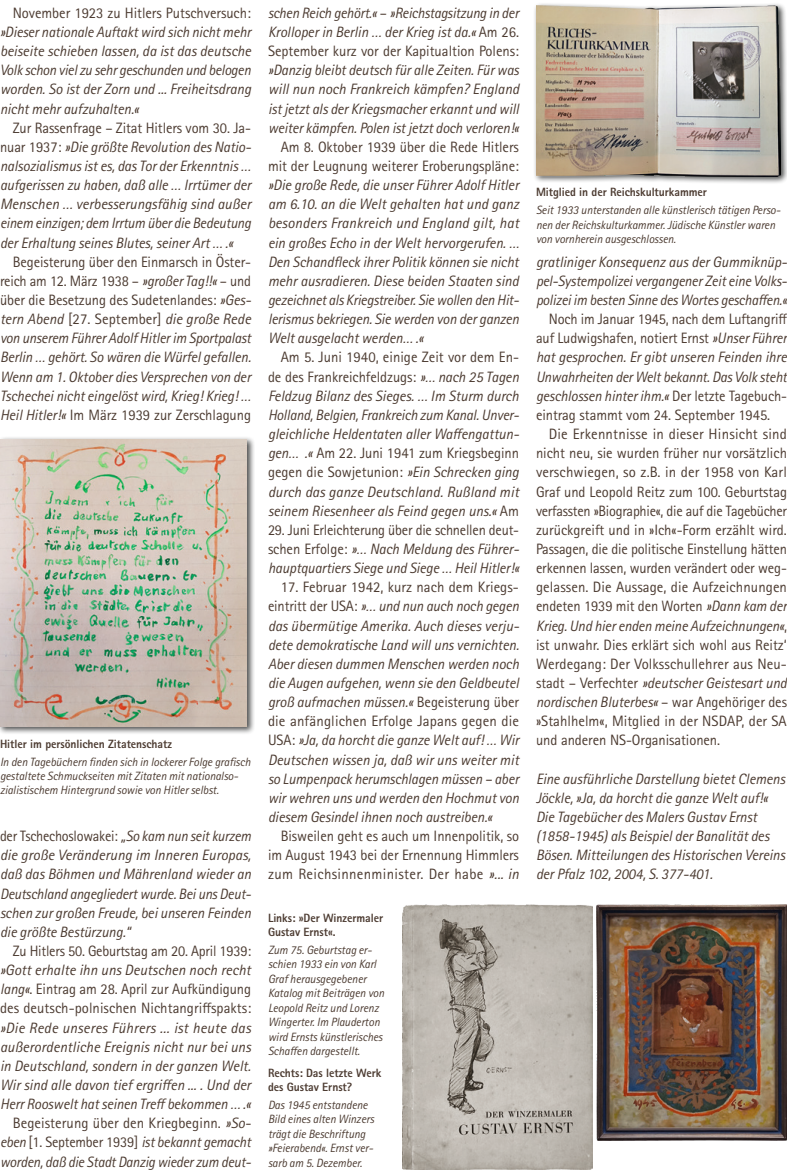
<style>
.page{position:relative;width:787px;height:1170px;background:#fff}
.page>*{position:absolute;margin:0;border:0;box-sizing:border-box;transform-origin:0 0}
.fliesstext_AMTSBLATT{font:italic 15px/19.2px "Rotis Sans Serif Pro";letter-spacing:-.005em;color:#4c3b31;text-align:justify}
.fliesstext_AMTSBLATT-2{font:italic 15px/19.2px "Rotis Sans Serif Pro";letter-spacing:-.005em;color:#4c3b31;text-align:justify;scale:.96 1}
.fliesstext_AMTSBLATT-3{font:15px/19.2px "Rotis Sans Serif Pro";letter-spacing:-.005em;color:#4c3b31;text-align:justify}
.fliesstext_AMTSBLATT-4{font:italic 15px/19.2px "Rotis Sans Serif Pro";letter-spacing:-.005em;color:#4c3b31;text-align:justify;scale:.95 1}
.fliesstext_AMTSBLATT-5{font:15px/19.2px "Rotis Sans Serif Pro";letter-spacing:-.005em;color:#4c3b31;text-align:justify;scale:.96 1}
.beschriftung_AMTSBLA{font:italic 12px/14.4px "Rotis Sans Serif Pro";letter-spacing:-.005em;color:#4c3b31}
.beschriftung_fett_AM{font:800 12px/14.4px "Rotis Sans Serif Pro";letter-spacing:-.005em;color:#4c3b31}
.s1{font-style:normal}
.s2{font-style:italic}
</style>
<div class="page">
<div style="left:0;top:436px;width:255px;height:298px;background:#131413;opacity:.75"></div>
<img style="left:0;top:439px;width:247px;height:287px">
<div style="left:533px;top:3px;width:254px;height:182px;background:#131413;opacity:.75"></div>
<img style="left:536px;top:5px;width:244px;height:171px">
<img style="left:402px;top:904px;width:190px;height:265px">
<img style="left:596px;top:904px;width:191px;height:235px">
<p class="fliesstext_AMTSBLATT-2" style="left:0;top:3px;width:263px;text-indent:13px"><span class="s1">November 1923 zu Hitlers Putschversuch: </span>»Dieser nationale Auftakt wird sich nicht mehr beiseite schieben lassen, da ist das deutsche Volk schon viel zu sehr geschunden und belogen worden. So ist der Zorn und ... Freiheitsdrang nicht mehr aufzuhalten.«</p>
<p class="fliesstext_AMTSBLATT" style="left:0;top:118px;width:252px;text-indent:13px"><span class="s1">Zur Rassenfrage – Zitat Hitlers vom 30. Ja&shy;nuar 1937:</span> »Die größte Revolution des Natio&shy;nalsozialismus ist es, das Tor der Erkenntnis … aufgerissen zu haben, daß alle … Irrtümer der Menschen … verbesserungsfähig sind außer einem einzigen; dem Irrtum über die Bedeutung der Erhaltung seines Blutes, seiner Art … .«</p>
<p class="fliesstext_AMTSBLATT-2" style="left:0;top:252px;width:263px;text-indent:13px"><span class="s1">Begeisterung über den Einmarsch in Öster&shy;reich am 12. März 1938 –</span> »großer Tag!!« <span class="s1">– und über die Besetzung des Sudetenlandes:</span> »Ges&shy;tern Abend <span class="s1">[27. September]</span> die große Rede von unserem Führer Adolf Hitler im Sportpalast Berlin … gehört. So wären die Würfel gefallen.<br>Wenn am 1. Oktober dies Versprechen von der Tschechei nicht eingelöst wird, Krieg! Krieg! … Heil Hitler!« <span class="s1">Im März 1939 zur Zerschlagung</span></p>
<p class="beschriftung_fett_AM" style="left:0;top:736px;width:173px">Hitler im persönlichen Zitatenschatz</p>
<p class="beschriftung_AMTSBLA" style="left:0;top:754px;width:252px">In den Tagebüchern finden sich in lockerer Folge grafisch gestaltete Schmuckseiten mit Zitaten mit nationalso&shy;zialistischem Hintergrund sowie von Hitler selbst.</p>
<p class="fliesstext_AMTSBLATT-4" style="left:0;top:826px;width:266px"><span class="s1">der Tschechoslowakei:</span> „So kam nun seit kurzem die große Veränderung im Inneren Europas, daß das Böhmen und Mährenland wieder an Deutschland angegliedert wurde. Bei uns Deut&shy;schen zur großen Freude, bei unseren Feinden die größte Bestürzung.“</p>
<p class="fliesstext_AMTSBLATT" style="left:0;top:941px;width:253px;text-indent:13px"><span class="s1">Zu Hitlers 50. Geburtstag am 20. April 1939: </span>»Gott erhalte ihn uns Deutschen noch recht lang«<span class="s1">. Eintrag am 28. April zur Aufkündigung des deutsch-polnischen Nichtangriffspakts: </span>»Die Rede unseres Führers ... ist heute das außerordentliche Ereignis nicht nur bei uns in Deutschland, sondern in der ganzen Welt.<br>Wir sind alle davon tief ergriffen ... . Und der Herr Rooswelt hat seinen Treff bekommen … .«</p>
<p class="fliesstext_AMTSBLATT" style="left:0;top:1113px;width:252px;text-indent:13px"><span class="s1">Begeisterung über den Kriegbeginn.</span> »So&shy;eben <span class="s1">[1. September 1939]</span> ist bekannt gemacht worden, daß die Stadt Danzig wieder zum deut-</p>
<p class="fliesstext_AMTSBLATT-4" style="left:268px;top:3px;width:266px">schen Reich gehört.« <span class="s1">–</span> »Reichstagsitzung in der Krolloper in Berlin … der Krieg ist da.« <span class="s1">Am 26.<br>September kurz vor der Kapitualtion Polens: </span>»Danzig bleibt deutsch für alle Zeiten. Für was will nun noch Frankreich kämpfen? England ist jetzt als der Kriegsmacher erkannt und will weiter kämpfen. Polen ist jetzt doch verloren!«</p>
<p class="fliesstext_AMTSBLATT" style="left:268px;top:137px;width:253px;text-indent:13px"><span class="s1">Am 8. Oktober 1939 über die Rede Hitlers mit der Leugnung weiterer Eroberungspläne: </span>»Die große Rede, die unser Führer Adolf Hitler am 6.10. an die Welt gehalten hat und ganz besonders Frankreich und England gilt, hat ein großes Echo in der Welt hervorgerufen. … Den Schandfleck ihrer Politik können sie nicht mehr ausradieren. Diese beiden Staaten sind gezeichnet als Kriegstreiber. Sie wollen den Hit&shy;lerismus bekriegen. Sie werden von der ganzen Welt ausgelacht werden… .«</p>
<p class="fliesstext_AMTSBLATT" style="left:268px;top:348px;width:252px;text-indent:13px"><span class="s1">Am 5. Juni 1940, einige Zeit vor dem En&shy;de des Frankreichfeldzugs:</span> »… nach 25 Tagen Feldzug Bilanz des Sieges. … Im Sturm durch Holland, Belgien, Frankreich zum Kanal. Unver&shy;gleichliche Heldentaten aller Waffengattun&shy;gen… .« <span class="s1">Am 22. Juni 1941 zum Kriegsbeginn gegen die Sowjetunion:</span> »Ein Schrecken ging durch das ganze Deutschland. Rußland mit seinem Riesenheer als Feind gegen uns.« <span class="s1">Am</span></p>
<p class="fliesstext_AMTSBLATT" style="left:268px;top:520px;width:252px"><span class="s1">29. Juni Erleichterung über die schnellen deut&shy;schen Erfolge:</span> »… Nach Meldung des Führer&shy;hauptquartiers Siege und Siege … Heil Hitler!«</p>
<p class="fliesstext_AMTSBLATT-2" style="left:268px;top:577px;width:263px;text-indent:13px"><span class="s1">17. Februar 1942, kurz nach dem Kriegs&shy;eintritt der USA:</span> »… und nun auch noch gegen das übermütige Amerika. Auch dieses verju&shy;dete demokratische Land will uns vernichten.<br>Aber diesen dummen Menschen werden noch die Augen aufgehen, wenn sie den Geldbeutel groß aufmachen müssen.« <span class="s1">Begeisterung über die anfänglichen Erfolge Japans gegen die USA:</span> »Ja, da horcht die ganze Welt auf! … Wir Deutschen wissen ja, daß wir uns weiter mit so Lumpenpack herumschlagen müssen – aber wir wehren uns und werden den Hochmut von diesem Gesindel ihnen noch austreiben.«</p>
<p class="fliesstext_AMTSBLATT-3" style="left:268px;top:826px;width:252px;text-indent:13px">Bisweilen geht es auch um Innenpolitik, so im August 1943 bei der Ernennung Himmlers zum Reichsinnenminister. Der habe <span class="s2">»... in</span></p>
<p class="beschriftung_fett_AM" style="left:268px;top:910px;width:117px">Links: »Der Winzermaler<br>Gustav Ernst«.</p>
<p class="beschriftung_AMTSBLA" style="left:268px;top:942px;width:118px">Zum 75. Geburtstag er&shy;schien 1933 ein von Karl<br>Graf herausgegebener<br>Katalog mit Beiträgen von<br>Leopold Reitz und Lorenz<br>Wingerter. Im Plauderton wird Ernsts künstlerisches<br>Schaffen dargestellt.</p>
<p class="beschriftung_fett_AM" style="left:268px;top:1064px;width:115px">Rechts: Das letzte Werk des Gustav Ernst?</p>
<p class="beschriftung_AMTSBLA" style="left:268px;top:1097px;width:107px">Das 1945 entstandene<br>Bild eines alten Winzers trägt die Beschriftung »Feierabend«. Ernst ver&shy;sarb am 5. Dezember.</p>
<p class="beschriftung_fett_AM" style="left:536px;top:185px;width:172px">Mitglied in der Reichskulturkammer</p>
<p class="beschriftung_AMTSBLA" style="left:536px;top:203px;width:246px">Seit 1933 unterstanden alle künstlerisch tätigen Perso&shy;nen der Reichskulturkammer. Jüdische Künstler waren von vornherein ausgeschlossen.</p>
<p class="fliesstext_AMTSBLATT" style="left:536px;top:252px;width:252px">gratliniger Konsequenz aus der Gummiknüp&shy;pel-Systempolizei vergangener Zeit eine Volks&shy;polizei im besten Sinne des Wortes geschaffen.«</p>
<p class="fliesstext_AMTSBLATT-5" style="left:536px;top:309px;width:263px;text-indent:13px">Noch im Januar 1945, nach dem Luftangriff auf Ludwigshafen, notiert Ernst <span class="s2">»Unser Führer hat gesprochen. Er gibt unseren Feinden ihre Unwahrheiten der Welt bekannt. Das Volk steht geschlossen hinter ihm.«</span> Der letzte Tagebuch&shy;eintrag stammt vom 24. September 1945.</p>
<p class="fliesstext_AMTSBLATT-3" style="left:536px;top:424px;width:252px;text-indent:13px">Die Erkenntnisse in dieser Hinsicht sind nicht neu, sie wurden früher nur vorsätzlich verschwiegen, so z.B. in der 1958 von Karl Graf und Leopold Reitz zum 100. Geburtstag verfassten »Biographie«, die auf die Tagebücher zurückgreift und in »Ich«-Form erzählt wird.<br>Passagen, die die politische Einstellung hätten erkennen lassen, wurden verändert oder weg&shy;gelassen. Die Aussage, die Aufzeichnungen endeten 1939 mit den Worten <span class="s2">»Dann kam der Krieg. Und hier enden meine Aufzeichnungen«</span>, ist unwahr. Dies erklärt sich wohl aus Reitz‘ Werdegang: Der Volksschullehrer aus Neu&shy;stadt – Verfechter <span class="s2">»deutscher Geistesart und nordischen Bluterbes«</span> – war Angehöriger des »Stahlhelm«, Mitglied in der NSDAP, der SA und anderen NS-Organisationen.</p>
<p class="fliesstext_AMTSBLATT" style="left:536px;top:769px;width:251px;text-align:left">Eine ausführliche Darstellung bietet Clemens Jöckle, »Ja, da horcht die ganze Welt auf!« Die Tagebücher des Malers Gustav Ernst (1858-1945) als Beispiel der Banalität des Bösen. Mitteilungen des Historischen Vereins der Pfalz 102, 2004, S. 377-401.</p>
</div>
